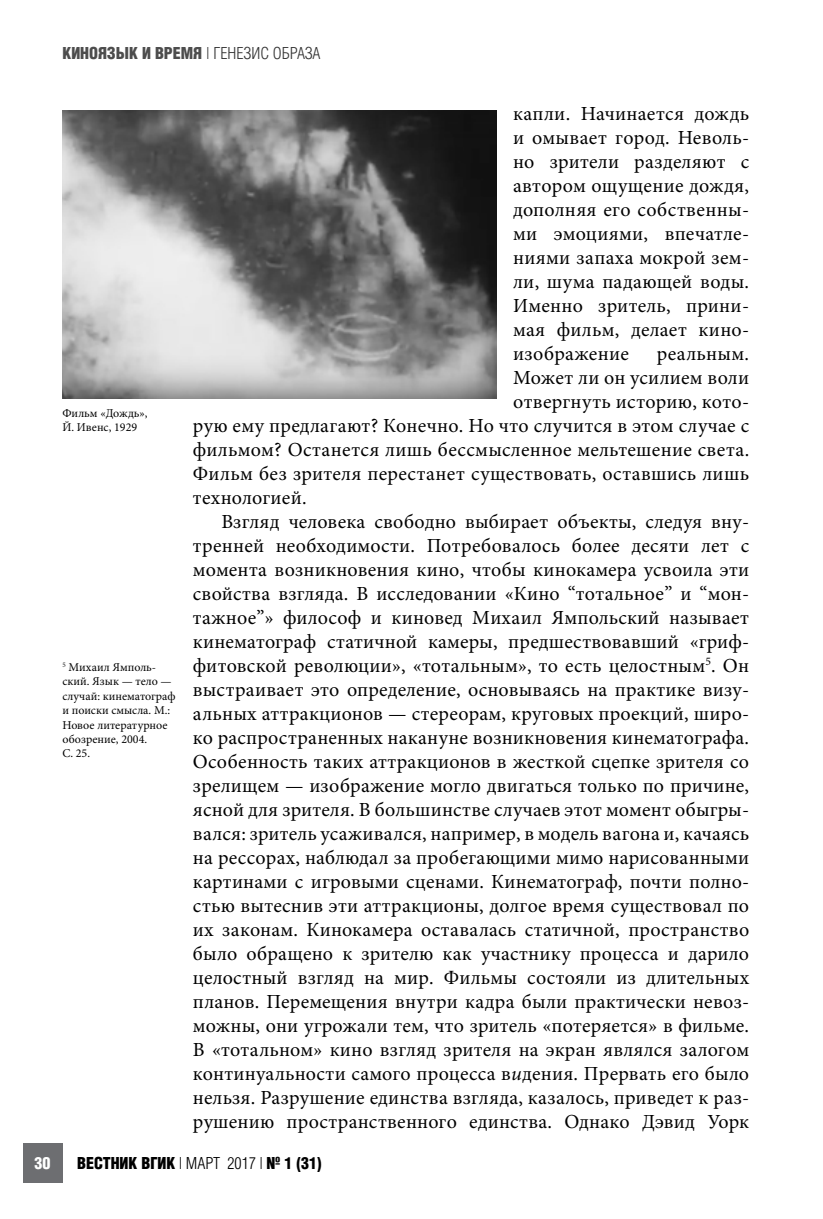
<style>
.page{position:relative;width:823px;height:1219px;background:#fff}
.page>*{position:absolute;margin:0;border:0;box-sizing:border-box;transform-origin:0 0}
.t1{font:20px/24px "Minion Pro";letter-spacing:.01em;color:#000;text-align:justify}
.t2{font:700 16px "AG Letterica Cond L";color:#4d4d4d}
.t3{font:700 16px "AG Letterica Cond L";color:#000}
.t4{font:700 16px "AG Letterica Cond L";color:#fff}
.t5{font:12px/14.4px "Minion Pro";color:#000}
.s1{font-weight:400;color:#333}
.s2{font-style:italic}
.s3{font-weight:400}
</style>
<div class="page">
<div style="left:23px;top:1143px;width:39px;height:40px;background:#6d6e71"></div>
<img style="left:62px;top:110px;width:433px;height:288px">
<p class="t2" style="left:62px;top:43px;width:259px">КИНОЯЗЫК И ВРЕМЯ <span class="s1">| ГЕНЕЗИС ОБРАЗА</span></p>
<p class="t5" style="left:62px;top:406px;width:87px">Фильм «Дождь»,<br>Й. Ивенс, 1929</p>
<p class="t5" style="left:62px;top:660px;width:115px"><sup>5</sup> Михаил Ямполь&shy;ский. Язык — тело — случай: кинематограф и поиски смысла. М.:<br>Новое литературное обозрение, 2004.<br>С. 25.</p>
<p class="t1" style="left:512px;top:102px;width:237px">капли. Начинается дождь и омывает город. Неволь&shy;но зрители разделяют с автором ощущение дождя, дополняя его собственны&shy;ми эмоциями, впечатле&shy;ниями запаха мокрой зем&shy;ли, шума падающей воды.<br>Именно зритель, прини&shy;мая фильм, делает кино&shy;изображение</p>
<p class="t1" style="left:656px;top:342px;width:94px">реальным.</p>
<p class="t1" style="left:512px;top:366px;width:237px">Может ли он усилием воли</p>
<p class="t1" style="left:512px;top:390px;width:237px">отвергнуть историю, кото-</p>
<p class="t1" style="left:193px;top:414px;width:557px">рую ему предлагают? Конечно. Но что случится в этом случае с</p>
<p class="t1" style="left:193px;top:438px;width:557px">фильмом? Останется лишь бессмысленное мельтешение света.</p>
<p class="t1" style="left:193px;top:462px;width:557px">Фильм без зрителя перестанет существовать, оставшись лишь</p>
<p class="t1" style="left:193px;top:486px;width:115px">технологией.</p>
<p class="t1" style="left:221px;top:510px;width:529px">Взгляд человека свободно выбирает объекты, следуя вну-</p>
<p class="t1" style="left:193px;top:534px;width:557px">тренней необходимости. Потребовалось более десяти лет с</p>
<p class="t1" style="left:193px;top:558px;width:557px">момента возникновения кино, чтобы кинокамера усвоила эти</p>
<p class="t1" style="left:193px;top:582px;width:557px">свойства взгляда. В исследовании «Кино “тотальное” и “мон-</p>
<p class="t1" style="left:193px;top:606px;width:557px">тажное”» философ и киновед Михаил Ямпольский называет</p>
<p class="t1" style="left:193px;top:630px;width:557px">кинематограф статичной камеры, предшествовавший «гриф-</p>
<p class="t1" style="left:193px;top:654px;width:557px">фитовской революции», «тотальным», то есть целостным<sup>5</sup>. Он</p>
<p class="t1" style="left:193px;top:678px;width:557px">выстраивает это определение, основываясь на практике визу-</p>
<p class="t1" style="left:193px;top:702px;width:557px">альных аттракционов — стереорам, круговых проекций, широ-</p>
<p class="t1" style="left:193px;top:726px;width:557px">ко распространенных накануне возникновения кинематографа.</p>
<p class="t1" style="left:193px;top:750px;width:557px">Особенность таких аттракционов в жесткой сцепке зрителя со</p>
<p class="t1" style="left:193px;top:774px;width:557px">зрелищем — изображение могло двигаться только по причине,</p>
<p class="t1" style="left:193px;top:798px;width:557px">ясной для зрителя. В большинстве случаев этот момент обыгры-</p>
<p class="t1" style="left:193px;top:822px;width:557px">вался: зритель усаживался, например, в модель вагона и, качаясь</p>
<p class="t1" style="left:193px;top:846px;width:557px">на рессорах, наблюдал за пробегающими мимо нарисованными</p>
<p class="t1" style="left:193px;top:870px;width:557px">картинами с игровыми сценами. Кинематограф, почти полно-</p>
<p class="t1" style="left:193px;top:894px;width:557px">стью вытеснив эти аттракционы, долгое время существовал по</p>
<p class="t1" style="left:193px;top:918px;width:557px">их законам. Кинокамера оставалась статичной, пространство</p>
<p class="t1" style="left:193px;top:942px;width:557px">было обращено к зрителю как участнику процесса и дарило</p>
<p class="t1" style="left:193px;top:966px;width:557px">целостный взгляд на мир. Фильмы состояли из длительных</p>
<p class="t1" style="left:193px;top:990px;width:557px">планов. Перемещения внутри кадра были практически невоз-</p>
<p class="t1" style="left:193px;top:1014px;width:557px">можны, они угрожали тем, что зритель «потеряется» в фильме.</p>
<p class="t1" style="left:193px;top:1038px;width:557px">В «тотальном» кино взгляд зрителя на экран являлся залогом</p>
<p class="t1" style="left:193px;top:1062px;width:557px">континуальности самого процесса в<span class="s2">и</span>дения. Прервать его было</p>
<p class="t1" style="left:193px;top:1086px;width:557px">нельзя. Разрушение единства взгляда, казалось, приведет к раз-</p>
<p class="t1" style="left:193px;top:1110px;width:557px">рушению пространственного единства. Однако Дэвид Уорк</p>
<p class="t4" style="left:34px;top:1153px;width:17px">30</p>
<p class="t3" style="left:77px;top:1153px;width:246px">ВЕСТНИК ВГИК <span class="s3">| МАРТ 2017 |</span> № 1 (31)</p>
</div>
